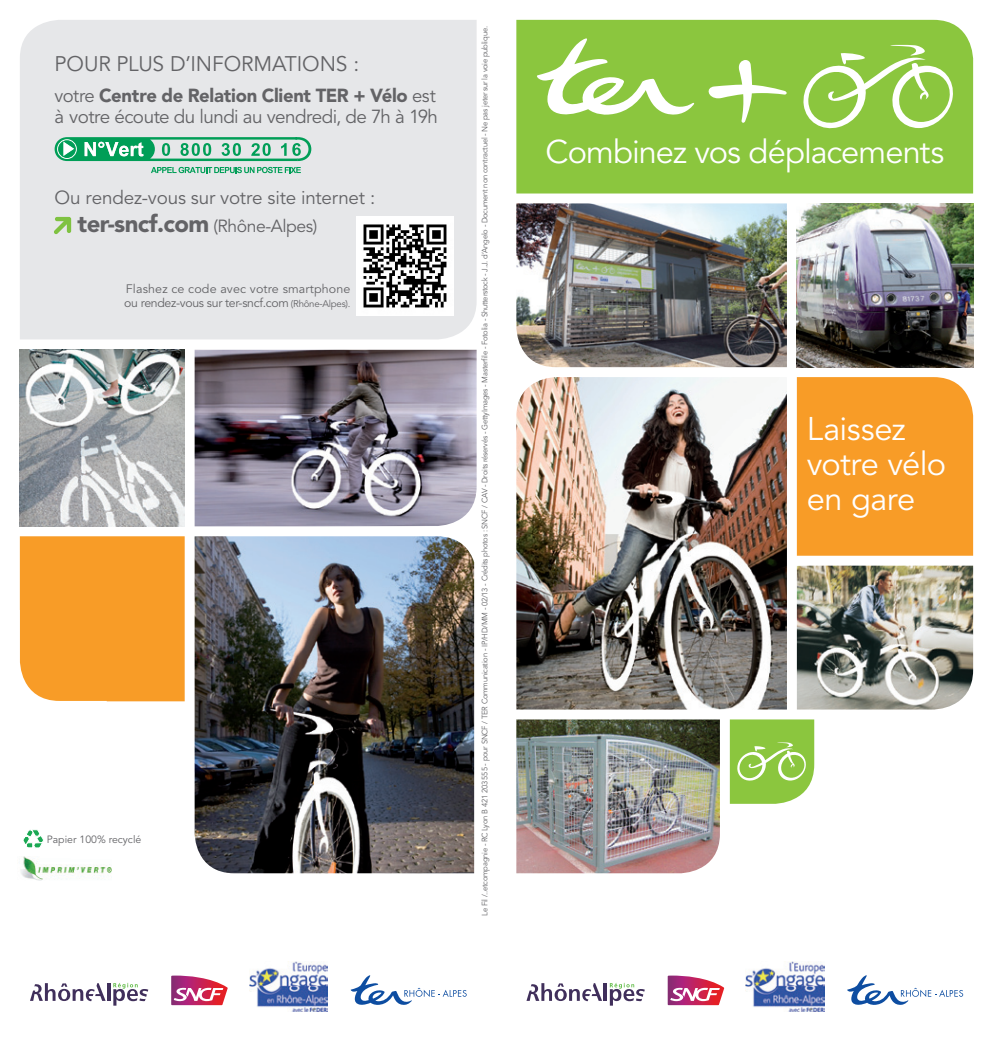
<style>
.page{position:relative;width:993px;height:1042px;background:#fff}
.page>*{position:absolute;margin:0;border:0;box-sizing:border-box;transform-origin:0 0}
.t1{font:32.55px/35px "Avenir";letter-spacing:-.025em;color:#fff}
.t2{font:21px "Avenir";letter-spacing:-.005em;color:#636366}
.t3{font:18.9px/21px "Avenir";letter-spacing:-.02em;color:#636366}
.t4{font:17.5px "Avenir";letter-spacing:-.025em;color:#636366}
.t5{font:12.25px "Avenir LT Std";letter-spacing:-.025em;color:#636366}
.t6{font:12.25px "Avenir LT Std";letter-spacing:.01em;color:#636366}
.t7{font:10.5px "Avenir";color:#636366}
.t8{font:7.88px "Avenir";letter-spacing:-.03em;color:#636366}
.s1{font-weight:900}
.s2{font-weight:900;font-size:23.97px}
.s3{font-size:9.62px}
</style>
<div class="page">
<img style="left:516px;top:719px;width:203px;height:154px">
<img style="left:796px;top:203px;width:176px;height:164px">
<img style="left:796px;top:566px;width:176px;height:143px">
<img style="left:516px;top:377px;width:270px;height:332px">
<img style="left:516px;top:203px;width:270px;height:164px">
<div style="left:796px;top:377px;width:176px;height:179px;background:#f89c27"></div>
<div style="left:516px;top:20px;width:456px;height:173px;background:#8bc63e"></div>
<svg style="left:729px;top:719px;width:85px;height:85px;background:#9bce59"></svg>
<div style="left:20px;top:20px;width:456px;height:319px;background:#e6e7e9"></div>
<img style="left:194px;top:350px;width:282px;height:176px">
<img style="left:20px;top:350px;width:165px;height:176px">
<div style="left:20px;top:536px;width:165px;height:165px;background:#f89c27"></div>
<img style="left:194px;top:536px;width:280px;height:337px">
<svg style="left:536px;top:38px;width:418px;height:94px"></svg>
<img style="left:249px;top:961px;width:78px;height:50px">
<svg style="left:171px;top:975px;width:57px;height:30px"></svg>
<svg style="left:350px;top:975px;width:116px;height:30px"></svg>
<hr style="left:107px;top:983px;width:3px;height:18px;background:#402f5b">
<svg style="left:113px;top:983px;width:35px;height:22px"></svg>
<svg style="left:30px;top:983px;width:76px;height:18px"></svg>
<img style="left:745px;top:961px;width:79px;height:50px">
<svg style="left:667px;top:975px;width:57px;height:30px"></svg>
<svg style="left:847px;top:975px;width:115px;height:30px"></svg>
<hr style="left:603px;top:983px;width:3px;height:18px;background:#402f5b">
<svg style="left:609px;top:983px;width:35px;height:22px"></svg>
<svg style="left:526px;top:983px;width:76px;height:18px"></svg>
<svg style="left:23px;top:829px;width:21px;height:19px"></svg>
<img style="left:20px;top:856px;width:92px;height:24px">
<img style="left:356px;top:217px;width:97px;height:98px">
<svg style="left:151px;top:167px;width:150px;height:6px"></svg>
<svg style="left:55px;top:137px;width:256px;height:24px;background:#71c39f"></svg>
<svg style="left:54px;top:217px;width:17px;height:17px"></svg>
<p class="t2" style="left:55px;top:52px;width:306px">POUR PLUS D’INFORMATIONS :</p>
<p class="t3" style="left:55px;top:86px;width:385px">votre <span class="s1">Centre de Relation Client TER + Vélo</span> est à votre écoute du lundi au vendredi, de 7h à 19h</p>
<p class="t3" style="left:55px;top:187px;width:322px">Ou rendez-vous sur votre site internet :</p>
<p class="t4" style="left:78px;top:216px;width:241px"><span class="s2">ter-sncf.com</span> (Rhône-Alpes)</p>
<p class="t6" style="left:126px;top:282px;width:226px">Flashez ce code avec votre smartphone</p>
<p class="t5" style="left:124px;top:296px;width:227px">ou rendez-vous sur ter-sncf.com <span class="s3">(Rhône-Alpes).</span></p>
<p class="t7" style="left:47px;top:833px;width:96px">Papier 100% recyclé</p>
<p class="t8" style="left:480px;top:916px;width:891px;rotate:-90deg">Le Fil /..etcompagnie - RC Lyon B 421 203 555 - pour SNCF / TER Communication - IP/HD/MM - 02/13 - Crédits photos : SNCF / CAV - Droits réservés - GettyImages - Masterfile - Fotolia - Shutterstock - J.J. d’Angelo - Document non contractuel - Ne pas jeter sur la voie publique.</p>
<p class="t1" style="left:545px;top:135px;width:400px">Combinez vos déplacements</p>
<p class="t1" style="left:806px;top:412px;width:141px">Laissez votre vélo en gare</p>
</div>
